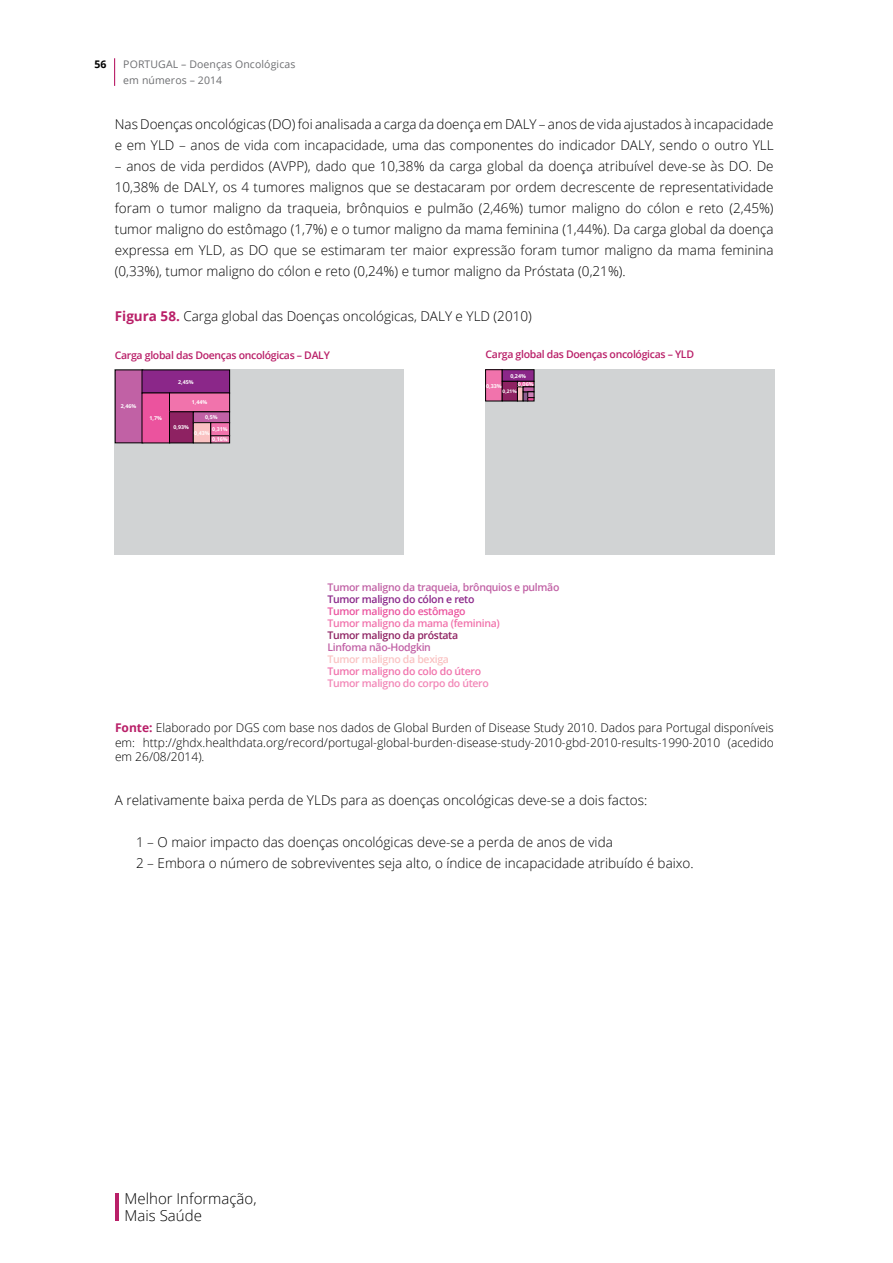
<style>
.page{position:relative;width:893px;height:1263px;background:#fff}
.page>*{position:absolute;margin:0;border:0;box-sizing:border-box;transform-origin:0 0}
.t1{font:300 15px/16.5px "Open Sans";color:#000}
.t2{font:300 13.5px/21px "Open Sans";color:#000}
.t3{font:300 12px/14.4px "Open Sans";color:#000;text-align:justify}
.t4{font:600 10.5px "Open Sans";letter-spacing:-.03em;color:#b91f68}
.t5{font:600 10.5px "Open Sans";letter-spacing:-.03em;color:#c161a5}
.t6{font:600 10.5px "Open Sans";letter-spacing:-.03em;color:#f173ac}
.t7{font:10.5px/16.5px "Open Sans";letter-spacing:.01em;color:#6d6e71}
.t8{font:600 10.5px "Open Sans";letter-spacing:-.03em;color:#f287b7}
.t9{font:600 10.5px "Open Sans";letter-spacing:-.03em;color:#8b2789}
.t10{font:600 10.5px "Open Sans";letter-spacing:-.03em;color:#eb539e}
.t11{font:600 10.5px "Open Sans";letter-spacing:-.03em;color:#8e2262}
.t12{font:600 10.5px "Open Sans";letter-spacing:-.03em;color:#fac2c2}
.t13{font:700 10.5px "Open Sans";color:#000}
.t14{font:700 5.4px/8.4px "Open Sans";color:#fff}
.t15{font:700 5.25px/10.2px "Open Sans";color:#fff}
.t16{font:700 4.95px "Open Sans";color:#fff}
.s1{font-weight:700;color:#b91f68}
</style>
<div class="page">
<hr style="left:115px;top:1193px;width:3px;height:28px;background:#b91f68">
<svg style="left:114px;top:58px;width:1px;height:28px"></svg>
<div style="left:486px;top:370px;width:289px;height:185px;background:#d1d3d4"></div>
<div style="left:115px;top:370px;width:289px;height:185px;background:#d1d3d4"></div>
<div style="left:115px;top:370px;width:28px;height:73px;background:#c161a5"></div>
<div style="left:142px;top:370px;width:88px;height:23px;background:#8b2789"></div>
<div style="left:142px;top:370px;width:88px;height:23px;border:1px solid #000"></div>
<div style="left:142px;top:393px;width:28px;height:50px;background:#eb539e"></div>
<div style="left:169px;top:393px;width:61px;height:19px;background:#f173ac"></div>
<div style="left:169px;top:393px;width:61px;height:19px;border:1px solid #000"></div>
<div style="left:169px;top:412px;width:24px;height:31px;background:#8e2262"></div>
<div style="left:169px;top:412px;width:24px;height:31px;border:1px solid #000"></div>
<div style="left:193px;top:412px;width:37px;height:11px;background:#c161a5"></div>
<div style="left:193px;top:423px;width:18px;height:20px;background:#fac2c2"></div>
<div style="left:193px;top:422px;width:18px;height:21px;border:1px solid #000"></div>
<div style="left:211px;top:423px;width:19px;height:13px;background:#f173ac"></div>
<div style="left:211px;top:422px;width:19px;height:14px;border:1px solid #000"></div>
<div style="left:211px;top:436px;width:19px;height:7px;background:#f287b7"></div>
<div style="left:211px;top:435px;width:19px;height:8px;border:1px solid #000"></div>
<div style="left:486px;top:370px;width:16px;height:31px;background:#f173ac"></div>
<div style="left:485px;top:369px;width:17px;height:32px;border:1px solid #000"></div>
<div style="left:502px;top:370px;width:32px;height:11px;background:#8b2789"></div>
<div style="left:502px;top:369px;width:32px;height:12px;border:1px solid #000"></div>
<div style="left:502px;top:381px;width:15px;height:20px;background:#8e2262"></div>
<div style="left:502px;top:381px;width:16px;height:20px;border:1px solid #000"></div>
<div style="left:517px;top:381px;width:17px;height:6px;background:#eb539e"></div>
<div style="left:517px;top:381px;width:17px;height:6px;border:1px solid #000"></div>
<div style="left:517px;top:387px;width:6px;height:14px;background:#fac2c2"></div>
<div style="left:517px;top:387px;width:6px;height:14px;border:1px solid #000"></div>
<div style="left:523px;top:392px;width:5px;height:9px;background:#8b5c90"></div>
<div style="left:523px;top:392px;width:5px;height:9px;border:1px solid #000"></div>
<div style="left:523px;top:387px;width:11px;height:5px;background:#c161a5"></div>
<div style="left:523px;top:387px;width:11px;height:5px;border:1px solid #000"></div>
<svg style="left:527px;top:392px;width:7px;height:9px"></svg>
<p class="t13" style="left:94px;top:56px;width:14px">56</p>
<p class="t7" style="left:123px;top:55px;width:174px">Portugal – Doenças Oncológicas em números – 2014</p>
<p class="t2" style="left:115px;top:114px;width:660px">Nas Doenças oncológicas (DO) foi analisada a carga da doença em DALY – anos de vida ajustados à incapacidade e em YLD – anos de vida com incapacidade, uma das componentes do indicador DALY, sendo o outro YLL</p>
<p class="t2" style="left:115px;top:156px;width:660px;text-align:justify">– anos de vida perdidos (AVPP), dado que 10,38% da carga global da doença atribuível deve-se às DO. De 10,38% de DALY, os 4 tumores malignos que se destacaram por ordem decrescente de representatividade foram o tumor maligno da traqueia, brônquios e pulmão (2,46%) tumor maligno do cólon e reto (2,45%) tumor maligno do estômago (1,7%) e o tumor maligno da mama feminina (1,44%). Da carga global da doença expressa em YLD, as DO que se estimaram ter maior expressão foram tumor maligno da mama feminina (0,33%), tumor maligno do cólon e reto (0,24%) e tumor maligno da Próstata (0,21%).</p>
<p class="t2" style="left:115px;top:305px;width:418px"><span class="s1">Figura 58.</span> Carga global das Doenças oncológicas, DALY e YLD (2010)</p>
<p class="t4" style="left:115px;top:348px;width:217px">Carga global das Doenças oncológicas – DALY</p>
<p class="t4" style="left:486px;top:347px;width:208px">Carga global das Doenças oncológicas – YLD</p>
<p class="t15" style="left:121px;top:401px;width:17px">2,46%</p>
<p class="t15" style="left:149px;top:413px;width:14px">1,7%</p>
<p class="t15" style="left:178px;top:376px;width:17px">2,45%</p>
<p class="t15" style="left:192px;top:397px;width:17px">1,44%</p>
<p class="t15" style="left:205px;top:412px;width:14px">0,5%</p>
<p class="t15" style="left:173px;top:422px;width:17px">0,93%</p>
<p class="t15" style="left:194px;top:428px;width:17px">0,43%</p>
<p class="t15" style="left:212px;top:424px;width:17px">0,31%<br>0,16%</p>
<p class="t14" style="left:486px;top:381px;width:17px">0,33%</p>
<p class="t14" style="left:518px;top:371px;width:17px;text-indent:-8px">0,24%<br>0,06%</p>
<p class="t16" style="left:503px;top:388px;width:16px">0,21%</p>
<p class="t5" style="left:327px;top:579px;width:234px">Tumor maligno da traqueia, brônquios e pulmão</p>
<p class="t9" style="left:327px;top:591px;width:149px">Tumor maligno do cólon e reto</p>
<p class="t10" style="left:327px;top:603px;width:140px">Tumor maligno do estômago</p>
<p class="t6" style="left:327px;top:615px;width:174px">Tumor maligno da mama (feminina)</p>
<p class="t11" style="left:327px;top:627px;width:132px">Tumor maligno da próstata</p>
<p class="t5" style="left:327px;top:639px;width:105px">Linfoma não-Hodgkin</p>
<p class="t12" style="left:327px;top:651px;width:123px">Tumor maligno da bexiga</p>
<p class="t6" style="left:327px;top:663px;width:155px">Tumor maligno do colo do útero</p>
<p class="t8" style="left:327px;top:675px;width:163px">Tumor maligno do corpo do útero</p>
<p class="t3" style="left:115px;top:720px;width:660px"><span class="s1">Fonte:</span> Elaborado por DGS com base nos dados de Global Burden of Disease Study 2010. Dados para Portugal disponíveis em: http://ghdx.healthdata.org/record/portugal-global-burden-disease-study-2010-gbd-2010-results-1990-2010 (acedido em 26/08/2014).</p>
<p class="t2" style="left:115px;top:789px;width:534px">A relativamente baixa perda de YLDs para as doenças oncológicas deve-se a dois factos:</p>
<p class="t2" style="left:136px;top:831px;width:559px">1 – O maior impacto das doenças oncológicas deve-se a perda de anos de vida<br>2 – Embora o número de sobreviventes seja alto, o índice de incapacidade atribuído é baixo.</p>
<p class="t1" style="left:125px;top:1190px;width:133px">Melhor Informação,<br>Mais Saúde</p>
</div>
